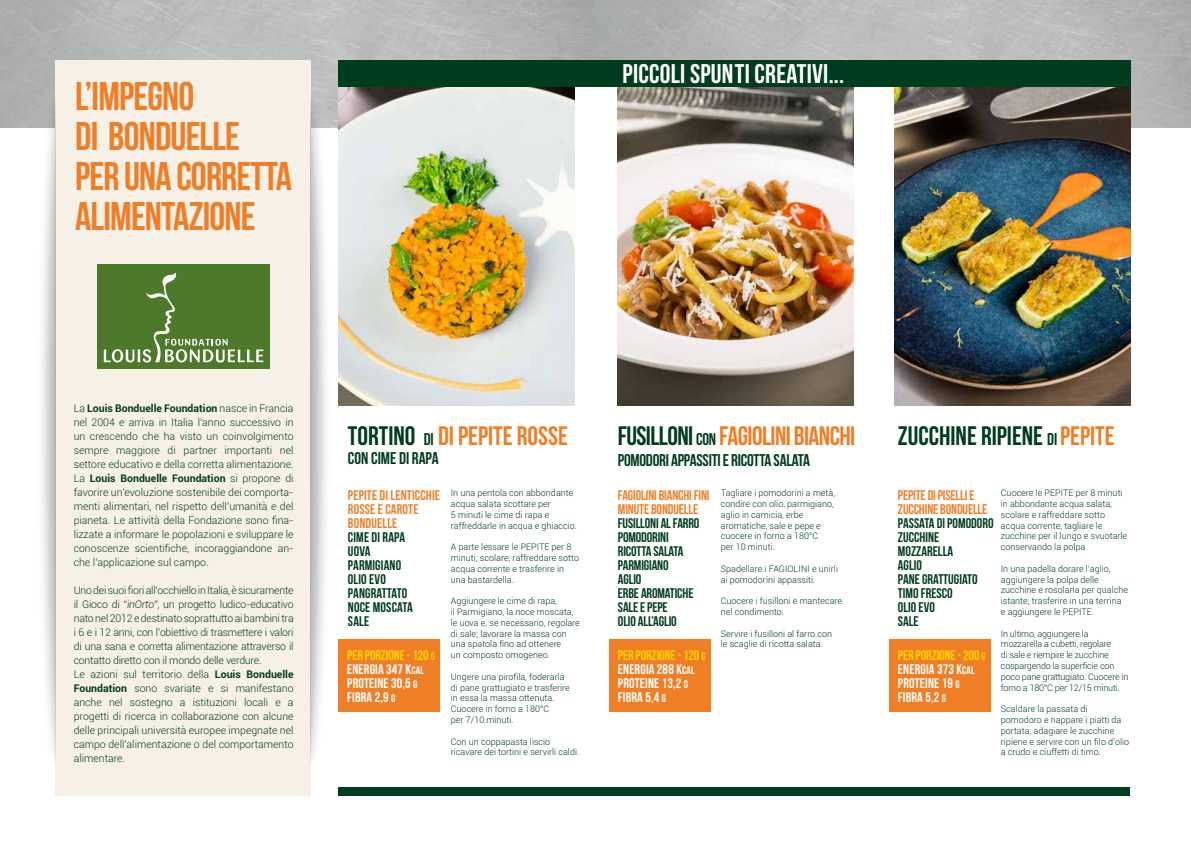
<style>
.page{position:relative;width:1191px;height:842px;background:#fff}
.page>*{position:absolute;margin:0;border:0;box-sizing:border-box;transform-origin:0 0}
.t1{font:40px/40px "Bebas Neue";letter-spacing:-.02em;color:#f07e26}
.t2{font:27px "Bebas Neue";letter-spacing:.01em;color:#fff}
.t3{font:26.7px "Bebas Neue";letter-spacing:-.02em;color:#f07e26}
.t4{font:26.7px "Bebas Neue";color:#003d1f}
.t5{font:26.7px "Bebas Neue";color:#f07e26}
.t6{font:17px "Bebas Neue";letter-spacing:-.015em;color:#003d1f}
.t7{font:14px/14px "Bebas Neue";color:#003d1f}
.t8{font:14px/14px "Bebas Neue";letter-spacing:.01em;color:#fff}
.t9{font:14px/14px "Bebas Neue";letter-spacing:-.01em;color:#f07e26}
.t10{font:14px/14px "Bebas Neue";letter-spacing:.01em;color:#f07e26}
.t11{font:300 10.5px/14px "Roboto";letter-spacing:-.02em;color:#003d1f}
.t12{font:300 10.5px/14px "Roboto";color:#003d1f;text-align:justify}
.t13{font:300 9px/10.8px "Roboto";color:#003d1f}
.t14{font:300 9px/10.8px "Roboto";letter-spacing:-.02em;color:#003d1f}
.s1{font-weight:700}
.s2{font-style:italic}
.s3{color:#003d1f}
.s4{font-size:17px;color:#003d1f}
.s5{color:#ffd200}
.s6{font-size:11px;color:#ffd200}
.s7{font-size:11px}
.s8{font-size:17px}
.s9{color:#f07e26}
</style>
<div class="page">
<svg style="left:595px;top:0;width:596px;height:128px;background:#b7b7b7"></svg>
<div style="left:338px;top:60px;width:791px;height:104px;background:#fff"></div>
<div style="left:338px;top:60px;width:792px;height:27px;background:#003d1f"></div>
<div style="left:338px;top:787px;width:791px;height:9px;background:#003d1f"></div>
<img style="left:618px;top:87px;width:235px;height:318px">
<img style="left:338px;top:87px;width:236px;height:318px">
<img style="left:895px;top:87px;width:235px;height:318px">
<div style="left:56px;top:60px;width:255px;height:736px;background:#f7f0e6"></div>
<div style="left:97px;top:265px;width:172px;height:104px;background:#4e792a"></div>
<svg style="left:104px;top:273px;width:159px;height:89px"></svg>
<div style="left:311px;top:87px;width:20px;height:686px;background:#000;opacity:.3"></div>
<div style="left:36px;top:87px;width:20px;height:686px;background:#000;opacity:.3"></div>
<div style="left:889px;top:639px;width:101px;height:73px;background:#f07e26"></div>
<div style="left:609px;top:639px;width:101px;height:73px;background:#f07e26"></div>
<div style="left:338px;top:639px;width:102px;height:73px;background:#f07e26"></div>
<h1 class="t1" style="left:75px;top:75px;width:218px">L’IMPEGNO<br>DI BONDUELLE<br>PER UNA CORRETTA<br>ALIMENTAZIONE</h1>
<h2 class="t2" style="left:622px;top:58px;width:223px">PICCOLI SPUNTI CREATIVI...</h2>
<p class="t12" style="left:74px;top:401px;width:221px">La <span class="s1">Louis Bonduelle Foundation</span> nasce in Francia nel 2004 e arriva in Italia l’anno successivo in un crescendo che ha visto un coinvolgimento sempre maggiore di partner importanti nel settore educativo e della corretta alimentazione.<br>La <span class="s1">Louis Bonduelle Foundation</span> si propone di favorire un’evoluzione sostenibile dei comporta&shy;menti alimentari, nel rispetto dell’umanità e del pianeta. Le attività della Fondazione sono fina&shy;lizzate a informare le popolazioni e sviluppare le conoscenze scientifiche, incoraggiandone an&shy;che l’applicazione sul campo.</p>
<p class="t11" style="left:74px;top:583px;width:221px">Uno dei suoi fiori all’occhielloin Italia, è sicuramente il Gioco di “<span class="s2">inOrto”</span>, un progetto ludico-educativo nato nel 2012 e destinato soprattutto ai bambini tra i 6 e i 12 anni, con l’obiettivo di trasmettere i valori di una sana e corretta alimentazione attraverso il contatto diretto con il mondo delle verdure.<br>Le azioni sul territorio della <span class="s1">Louis Bonduelle Foundation</span> sono svariate e si manifestano anche nel sostegno a istituzioni locali e a progetti di ricerca in collaborazione con alcune delle principali università europee impegnate nel campo dell’alimentazione o del comportamento alimentare.</p>
<h3 class="t5" style="left:348px;top:421px;width:221px"><span class="s3">TORTINO</span> <span class="s4">DI</span> DI PEPITE ROSSE</h3>
<h3 class="t6" style="left:348px;top:448px;width:92px">CON CIME DI RAPA</h3>
<h3 class="t10" style="left:348px;top:488px;width:93px">PEPITE DI LENTICCHIE<br>ROSSE E CAROTE<br>BONDUELLE</h3>
<h3 class="t7" style="left:348px;top:530px;width:66px">CIME DI RAPA<br>UOVA<br>PARMIGIANO<br>OLIO EVO<br>PANGRATTATO<br>NOCE MOSCATA<br>SALE</h3>
<h3 class="t8" style="left:347px;top:648px;width:89px"><span class="s5">PER PORZIONE - 120</span> <span class="s6">G<br></span>ENERGIA 347 K<span class="s7">CAL<br></span>PROTEINE 30,5 <span class="s7">G<br></span>FIBRA 2,9 <span class="s7">G</span></h3>
<p class="t13" style="left:451px;top:487px;width:128px">In una pentola con abbondante acqua salata scottare per<br>5 minuti le cime di rapa e raffreddarle in acqua e ghiaccio.</p>
<p class="t13" style="left:451px;top:541px;width:130px">A parte lessare le PEPITE per 8 minuti; scolare, raffreddare sotto acqua corrente e trasferire in una bastardella.</p>
<p class="t13" style="left:451px;top:595px;width:130px">Aggiungere le cime di rapa,<br>il Parmigiano, la noce moscata, le uova e, se necessario, regolare di sale; lavorare la massa con una spatola fino ad ottenere<br>un composto omogeneo.</p>
<p class="t13" style="left:451px;top:671px;width:120px">Ungere una pirofila, foderarla di pane grattugiato e trasferire in essa la massa ottenuta.<br>Cuocere in forno a 180°C<br>per 7/10 minuti.</p>
<p class="t13" style="left:451px;top:736px;width:130px">Con un coppapasta liscio ricavare dei tortini e servirli caldi.</p>
<h3 class="t3" style="left:618px;top:421px;width:239px"><span class="s3">FUSILLONI</span> <span class="s4">CON</span> FAGIOLINI BIANCHI</h3>
<h3 class="t6" style="left:618px;top:450px;width:193px">POMODORI APPASSITI E RICOTTA SALATA</h3>
<h3 class="t9" style="left:618px;top:488px;width:93px">FAGIOLINI BIANCHI FINI<br>MINUTE BONDUELLE</h3>
<h3 class="t7" style="left:618px;top:516px;width:83px">FUSILLONI AL FARRO<br>POMODORINI<br>RICOTTA SALATA<br>PARMIGIANO<br>AGLIO<br>ERBE AROMATICHE<br>SALE E PEPE<br>OLIO ALL’AGLIO</h3>
<h3 class="t8" style="left:618px;top:648px;width:89px"><span class="s5">PER PORZIONE - 120</span> <span class="s6">G<br></span>ENERGIA 288 K<span class="s7">CAL<br></span>PROTEINE 13,2 <span class="s7">G<br></span>FIBRA 5,4 <span class="s7">G</span></h3>
<p class="t13" style="left:721px;top:487px;width:116px">Tagliare i pomodorini a metà, condire con olio, parmigiano, aglio in camicia, erbe aromatiche, sale e pepe e cuocere in forno a 180°C<br>per 10 minuti.</p>
<p class="t13" style="left:721px;top:563px;width:119px">Spadellare i FAGIOLINI e unirli ai pomodorini appassiti.</p>
<p class="t13" style="left:721px;top:595px;width:123px">Cuocere i fusilloni e mantecare nel condimento.</p>
<p class="t13" style="left:721px;top:628px;width:113px">Servire i fusilloni al farro con le scaglie di ricotta salata.</p>
<h3 class="t4" style="left:898px;top:421px;width:218px">ZUCCHINE RIPIENE <span class="s8">DI</span> <span class="s9">PEPITE</span></h3>
<p class="t13" style="left:1001px;top:487px;width:128px">Cuocere le PEPITE per 8 minuti in abbondante acqua salata, scolare e raffreddare sotto acqua corrente; tagliare le zucchine per il lungo e svuotarle conservando la polpa.</p>
<p class="t13" style="left:1001px;top:563px;width:129px">In una padella dorare l’aglio, aggiungere la polpa delle zucchine e rosolarla per qualche istante; trasferire in una terrina e aggiungere le PEPITE.</p>
<p class="t14" style="left:1001px;top:628px;width:129px">In ultimo, aggiungere la mozzarella a cubetti, regolare<br>di sale e riempire le zucchine cospargendo la superficie con poco pane grattugiato. Cuocere in forno a 180°C per 12/15 minuti.</p>
<p class="t13" style="left:1001px;top:703px;width:130px">Scaldare la passata di pomodoro e nappare i piatti da portata; adagiare le zucchine ripiene e servire con un filo d’olio a crudo e ciuffetti di timo.</p>
<h3 class="t9" style="left:898px;top:488px;width:91px">PEPITE DI PISELLI E<br>ZUCCHINE BONDUELLE</h3>
<h3 class="t7" style="left:898px;top:516px;width:97px">PASSATA DI POMODORO<br>ZUCCHINE<br>MOZZARELLA<br>AGLIO<br>PANE GRATTUGIATO<br>TIMO FRESCO<br>OLIO EVO<br>SALE</h3>
<h3 class="t8" style="left:898px;top:648px;width:89px"><span class="s5">PER PORZIONE - 200</span> <span class="s6">G<br></span>ENERGIA 373 K<span class="s7">CAL<br></span>PROTEINE 19 <span class="s7">G<br></span>FIBRA 5,2 <span class="s7">G</span></h3>
</div>
